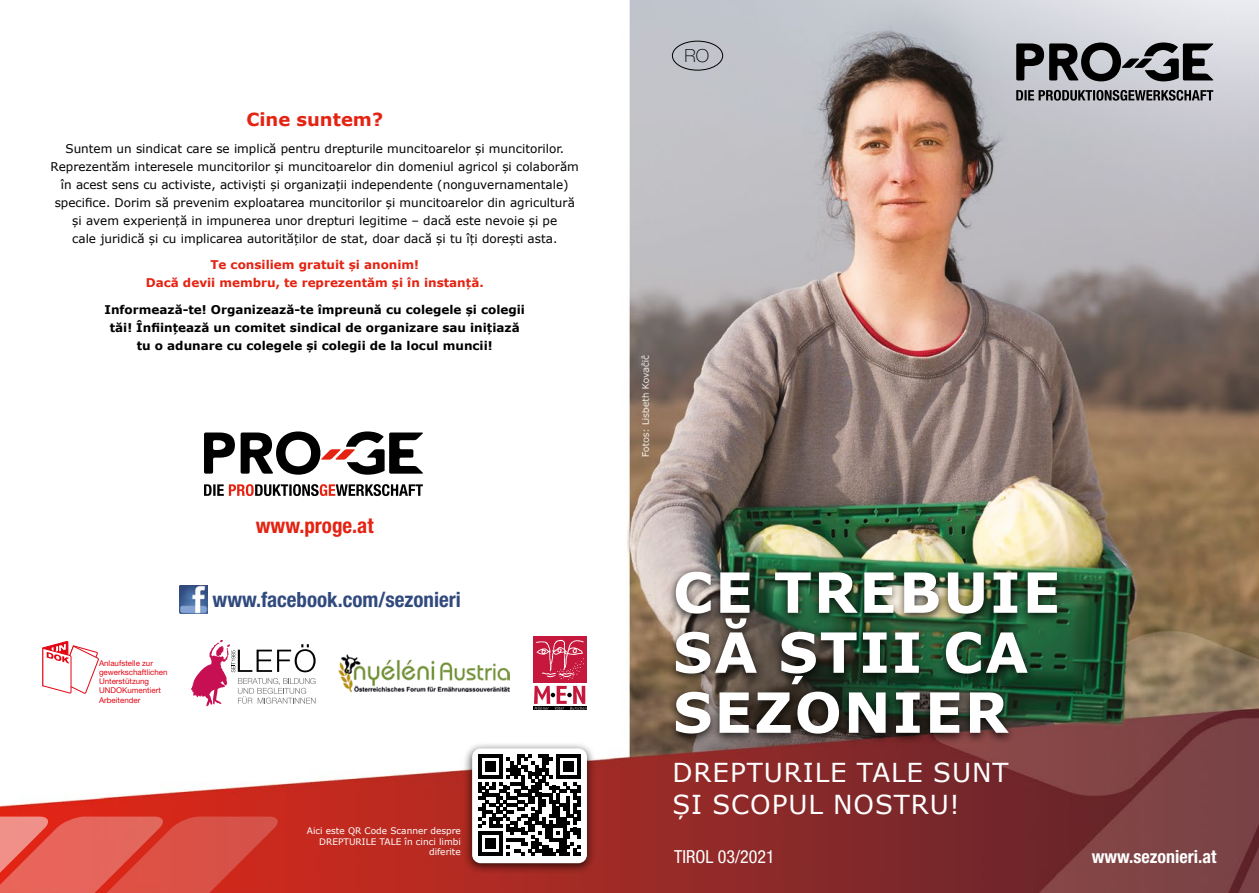
<style>
.page{position:relative;width:1259px;height:893px;background:#fff}
.page>*{position:absolute;margin:0;border:0;box-sizing:border-box;transform-origin:0 0}
.t1{font:700 55.5px/60px "Verdana";letter-spacing:.035em;color:#fff}
.t2{font:26.1px/31.3px "Verdana";letter-spacing:.035em;color:#fff}
.t3{font:700 condensed 21px "Helvetica Neue LT Std";color:#314a7e}
.t4{font:700 condensed 21px "Helvetica Neue LT Std";color:#e42313}
.t5{font:700 condensed 18px "Helvetica Neue LT Std";color:#fff}
.t6{font:condensed 18px "Helvetica Neue LT Std";color:#fff}
.t7{font:700 18px "Verdana";color:#e42313}
.t8{font:100 18px "Helvetica Neue LT Std";color:#000}
.t9{font:12px/18px "Verdana";color:#000;text-align:center}
.t10{font:700 12px/18px "Verdana";color:#000;text-align:center}
.t11{font:700 12px/18px "Verdana";color:#e42313;text-align:center}
.t12{font:9px/10.8px "Verdana";color:#fff;text-align:right}
.t13{font:7.95px/9.3px "Helvetica Neue";color:#e30613}
</style>
<div class="page">
<img style="left:0;top:0;width:1259px;height:893px">
<svg style="left:0;top:816px;width:279px;height:77px;background:#de5449"></svg>
<svg style="left:1016px;top:43px;width:197px;height:58px;background:#78797d"></svg>
<svg style="left:43px;top:642px;width:56px;height:52px"></svg>
<svg style="left:191px;top:640px;width:124px;height:66px"></svg>
<div style="left:534px;top:637px;width:53px;height:46px;background:#c6183d"></div>
<svg style="left:535px;top:640px;width:49px;height:40px"></svg>
<svg style="left:534px;top:686px;width:52px;height:24px"></svg>
<img style="left:339px;top:655px;width:171px;height:37px">
<img style="left:179px;top:585px;width:28px;height:28px">
<div style="left:463px;top:741px;width:133px;height:133px;background:#000;opacity:.75"></div>
<div style="left:472px;top:748px;width:115px;height:115px;background:#fff;border-radius:9px"></div>
<svg style="left:478px;top:754px;width:102px;height:102px"></svg>
<div style="left:667px;top:564px;width:398px;height:181px;background:#000;opacity:.85"></div>
<svg style="left:204px;top:431px;width:219px;height:65px"></svg>
<div style="left:672px;top:41px;width:51px;height:30px;border:1px solid #000;border-radius:50%"></div>
<h3 class="t7" style="left:246px;top:107px;width:138px">Cine suntem?</h3>
<p class="t9" style="left:51px;top:139px;width:530px">Suntem un sindicat care se implică pentru drepturile muncitoarelor și muncitorilor.<br>Reprezentăm interesele muncitorilor și muncitoarelor din domeniul agricol și colaborăm în acest sens cu activiste, activiști și organizații independente (nonguvernamentale) specifice. Dorim să prevenim exploatarea muncitorilor și muncitoarelor din agricultură și avem experiență in impunerea unor drepturi legitime – dacă este nevoie și pe<br>cale juridică și cu implicarea autorităților de stat, doar dacă și tu îți dorești asta.</p>
<p class="t11" style="left:146px;top:255px;width:339px">Te consiliem gratuit și anonim!<br>Dacă devii membru, te reprezentăm și în instanță.</p>
<p class="t10" style="left:104px;top:300px;width:422px">Informează-te! Organizează-te împreună cu colegele și colegii tăi! Înființează un comitet sindical de organizare sau iniţiază tu o adunare cu colegele și colegii de la locul muncii!</p>
<h3 class="t4" style="left:256px;top:513px;width:119px">www.proge.at</h3>
<p class="t13" style="left:99px;top:658px;width:70px">Anlaufstelle zur gewerkschaftlichen<br>Unterstützung<br>UNDOKumentiert<br>Arbeitender</p>
<h3 class="t3" style="left:213px;top:587px;width:250px">www.facebook.com/sezonieri</h3>
<p class="t12" style="left:307px;top:825px;width:155px">Aici este QR Code Scanner despre<br>DREPTURILE TALE în cinci limbi diferite</p>
<h3 class="t8" style="left:684px;top:45px;width:26px">RO</h3>
<h1 class="t1" style="left:673px;top:561px;width:389px">CE TREBUIE<br>SĂ ȘTII CA<br>SEZONIER</h1>
<h2 class="t2" style="left:672px;top:757px;width:338px">DREPTURILE TALE SUNT<br>ȘI SCOPUL NOSTRU!</h2>
<h3 class="t6" style="left:674px;top:846px;width:102px">TIROL 03/2021</h3>
<h3 class="t5" style="left:1091px;top:846px;width:126px">www.sezonieri.at</h3>
</div>
